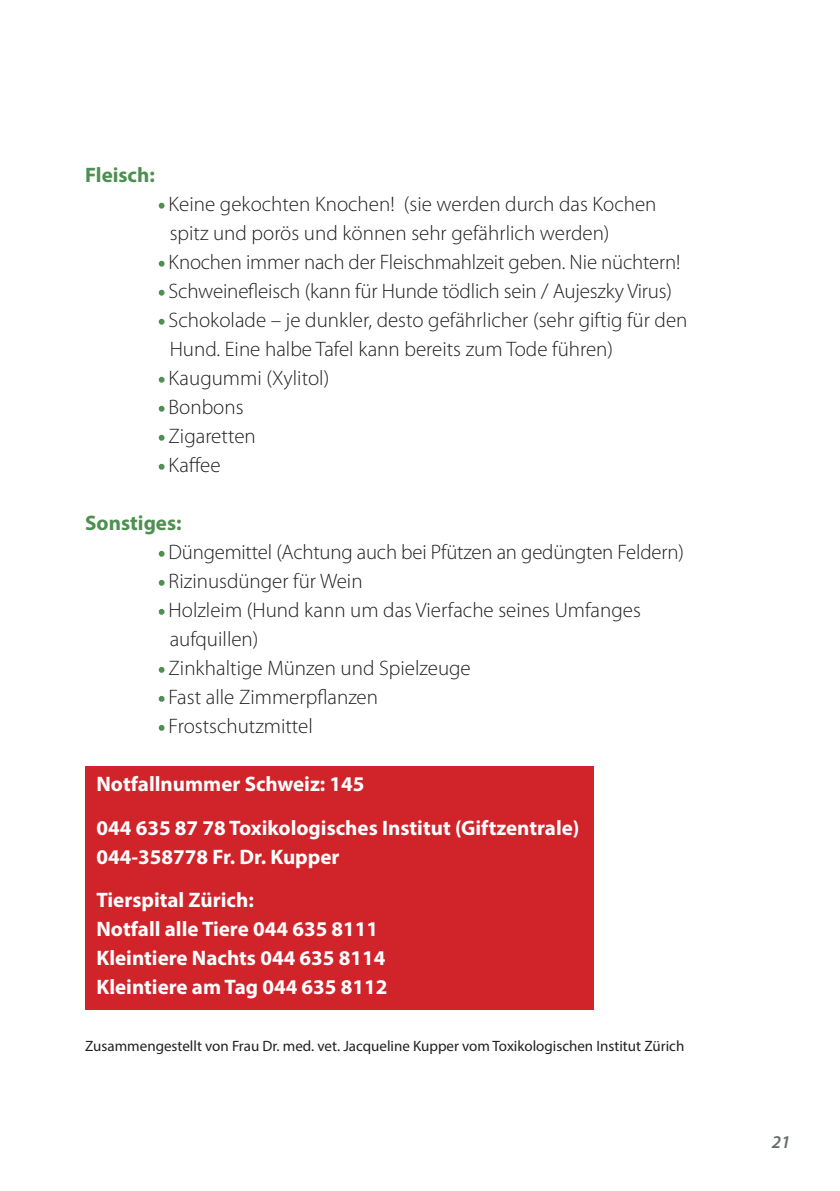
<style>
.page{position:relative;width:840px;height:1191px;background:#fff}
.page>*{position:absolute;margin:0;border:0;box-sizing:border-box;transform-origin:0 0}
.t1{font:300 21px "Myriad Pro";color:#231f20}
.t2{font:700 21px/43.4px "Myriad Pro";color:#fff}
.t3{font:700 21px "Myriad Pro";color:#4e8f52}
.t4{font:italic 600 18px "Myriad Pro";color:#676c6c}
.t5{font:15px "Myriad Pro";color:#231f20}
.s1{font-weight:700;color:#4e8f52}
</style>
<div class="page">
<div style="left:85px;top:765px;width:508px;height:244px;background:#d1232a"></div>
<p class="t3" style="left:85px;top:167px;width:71px">Fleisch:</p>
<p class="t1" style="left:159px;top:196px;width:499px"><span class="s1">·</span> Keine gekochten Knochen! (sie werden durch das Kochen</p>
<p class="t1" style="left:169px;top:225px;width:441px">spitz und porös und können sehr gefährlich werden)</p>
<p class="t1" style="left:159px;top:254px;width:522px"><span class="s1">·</span> Knochen immer nach der Fleischmahlzeit geben. Nie nüchtern!</p>
<p class="t1" style="left:159px;top:283px;width:514px"><span class="s1">·</span> Schweinefleisch (kann für Hunde tödlich sein / Aujeszky Virus)</p>
<p class="t1" style="left:159px;top:312px;width:529px"><span class="s1">·</span> Schokolade – je dunkler, desto gefährlicher (sehr giftig für den</p>
<p class="t1" style="left:169px;top:341px;width:444px">Hund. Eine halbe Tafel kann bereits zum Tode führen)</p>
<p class="t1" style="left:159px;top:370px;width:172px"><span class="s1">·</span> Kaugummi (Xylitol)</p>
<p class="t1" style="left:159px;top:399px;width:86px"><span class="s1">·</span> Bonbons</p>
<p class="t1" style="left:159px;top:428px;width:98px"><span class="s1">·</span> Zigaretten</p>
<p class="t1" style="left:159px;top:457px;width:63px"><span class="s1">·</span> Kaffee</p>
<p class="t3" style="left:85px;top:515px;width:98px">Sonstiges:</p>
<p class="t1" style="left:159px;top:544px;width:526px"><span class="s1">·</span> Düngemittel (Achtung auch bei Pfützen an gedüngten Feldern)</p>
<p class="t1" style="left:159px;top:573px;width:205px"><span class="s1">·</span> Rizinusdünger für Wein</p>
<p class="t1" style="left:159px;top:602px;width:483px"><span class="s1">·</span> Holzleim (Hund kann um das Vierfache seines Umfanges</p>
<p class="t1" style="left:170px;top:631px;width:90px">aufquillen)</p>
<p class="t1" style="left:159px;top:660px;width:313px"><span class="s1">·</span> Zinkhaltige Münzen und Spielzeuge</p>
<p class="t1" style="left:159px;top:689px;width:220px"><span class="s1">·</span> Fast alle Zimmerpflanzen</p>
<p class="t1" style="left:159px;top:718px;width:155px"><span class="s1">·</span> Frostschutzmittel</p>
<p class="t2" style="left:96px;top:764px;width:484px">Notfallnummer Schweiz: 145<br>044 635 87 78 Toxikologisches Institut (Giftzentrale)</p>
<p class="t2" style="left:96px;top:836px;width:244px">044-358778 Fr. Dr. Kupper<br>Tierspital Zürich:</p>
<p class="t2" style="left:96px;top:916px;width:292px;line-height:29px">Notfall alle Tiere 044 635 8111<br>Kleintiere Nachts 044 635 8114<br>Kleintiere am Tag 044 635 8112</p>
<p class="t5" style="left:85px;top:1040px;width:600px">Zusammengestellt von Frau Dr. med. vet. Jacqueline Kupper vom Toxikologischen Institut Zürich</p>
<p class="t4" style="left:771px;top:1131px;width:20px">21</p>
</div>
